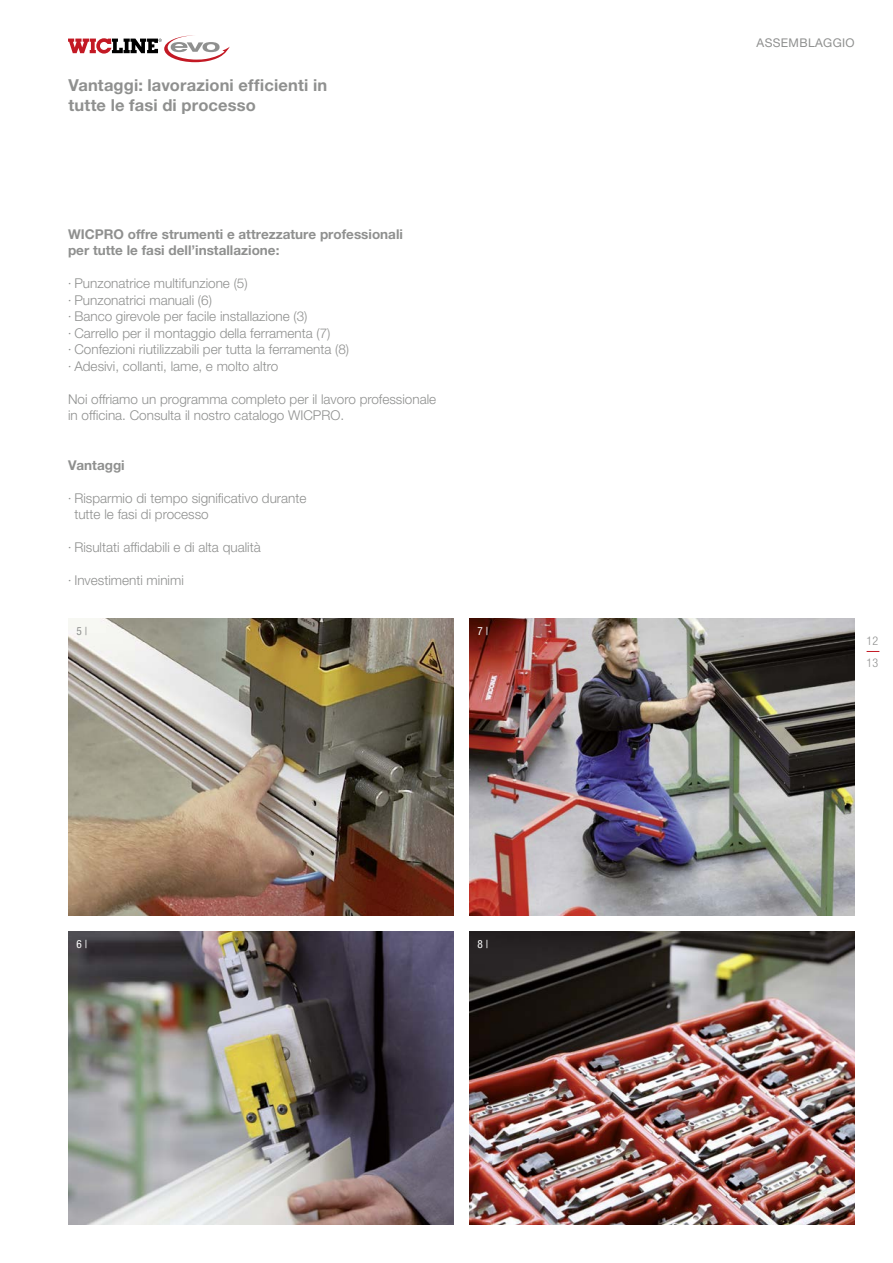
<style>
.page{position:relative;width:893px;height:1263px;background:#fff}
.page>*{position:absolute;margin:0;border:0;box-sizing:border-box;transform-origin:0 0}
.t1{font:700 16.5px/19.5px "Helvetica Neue LT Pro";letter-spacing:.01em;color:#8f908f}
.t2{font:300 13.5px/16.5px "Helvetica Neue LT Pro";color:#8f908f}
.t3{font:700 13.5px/16.5px "Helvetica Neue LT Pro";color:#8f908f}
.t4{font:12px "Helvetica Neue LT Pro";letter-spacing:.03em;color:#8f908f}
.t5{font:300 condensed 12px/22.8px "Helvetica Neue LT Pro";color:#8f908f}
.t6{font:condensed 11.25px "Helvetica Neue LT Pro";color:#fff}
.t7{font:condensed 11.25px "Helvetica Neue LT Pro";color:#8f908f}
.s1{font-stretch:condensed}
</style>
<div class="page">
<svg style="left:68px;top:35px;width:162px;height:27px"></svg>
<img style="left:68px;top:932px;width:386px;height:293px">
<img style="left:469px;top:932px;width:386px;height:293px">
<img style="left:68px;top:618px;width:386px;height:297px">
<img style="left:469px;top:618px;width:386px;height:297px">
<svg style="left:867px;top:651px;width:12px;height:1px"></svg>
<p class="t1" style="left:68px;top:75px;width:260px">Vantaggi: lavorazioni efficienti in tutte le fasi di processo</p>
<p class="t3" style="left:68px;top:225px;width:336px">WICPRO offre strumenti e attrezzature professionali per tutte le fasi dell’installazione:</p>
<p class="t2" style="left:68px;top:275px;width:283px"><span class="s1">·</span> Punzonatrice multifunzione (5)<br><span class="s1">·</span> Punzonatrici manuali (6)<br><span class="s1">·</span> Banco girevole per facile installazione (3)<br><span class="s1">·</span> Carrello per il montaggio della ferramenta (7)<br><span class="s1">·</span> Confezioni riutilizzabili per tutta la ferramenta (8) <span class="s1">·</span> Adesivi, collanti, lame, e molto altro</p>
<p class="t2" style="left:68px;top:390px;width:370px">Noi offriamo un programma completo per il lavoro professionale in officina. Consulta il nostro catalogo WICPRO.</p>
<p class="t3" style="left:68px;top:456px;width:58px">Vantaggi</p>
<p class="t2" style="left:74px;top:489px;width:234px;text-indent:-6px"><span class="s1">·</span> Risparmio di tempo significativo durante tutte le fasi di processo</p>
<p class="t2" style="left:68px;top:539px;width:194px"><span class="s1">·</span> Risultati affidabili e di alta qualità</p>
<p class="t2" style="left:68px;top:572px;width:117px"><span class="s1">·</span> Investimenti minimi</p>
<p class="t7" style="left:77px;top:624px;width:12px">5 |</p>
<p class="t6" style="left:477px;top:624px;width:12px">7 |</p>
<p class="t6" style="left:77px;top:938px;width:12px">6 |</p>
<p class="t6" style="left:477px;top:938px;width:12px">8 |</p>
<p class="t4" style="left:756px;top:35px;width:17px">ASSE</p>
<p class="t4" style="left:789px;top:35px;width:61px">MBLAGGIO</p>
<p class="t5" style="left:867px;top:629px;width:13px">12<br>13</p>
</div>
